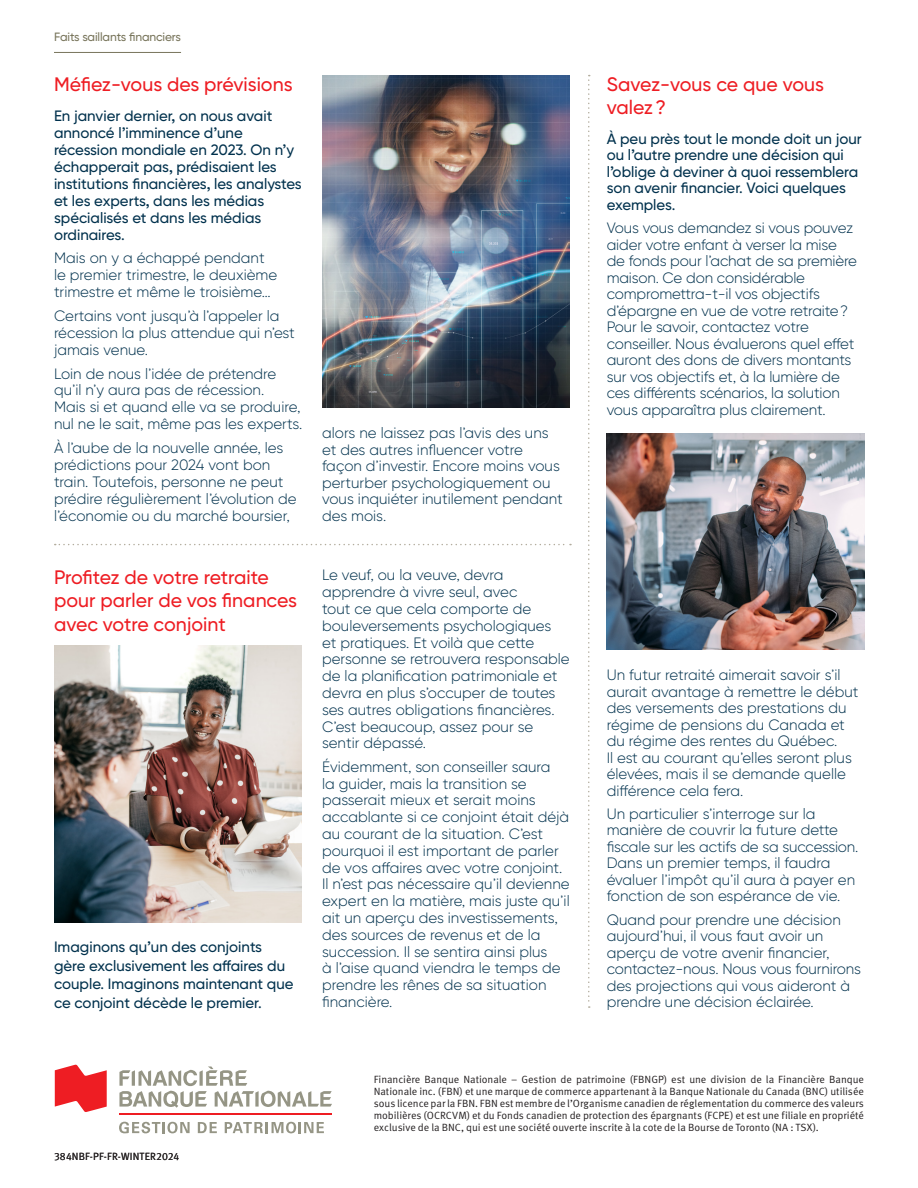
<style>
.page{position:relative;width:918px;height:1188px;background:#fff}
.page>*{position:absolute;margin:0;border:0;box-sizing:border-box;transform-origin:0 0}
.t1{font:500 19.5px/23.4px "Gilroy BN";color:#ee1d23}
.t2{font:300 15px/16.5px "Gilroy BN";color:#00314d}
.t3{font:500 15px/17px "Gilroy BN";color:#00314d}
.t4{font:500 12px "Gilroy BN";letter-spacing:-.01em;color:#78755b}
.t5{font:10.5px/12px "Meta Pro Norm";color:#231f20;text-align:justify}
.t6{font:10.5px "Meta Normal LF";letter-spacing:.01em;color:#231f20}
</style>
<div class="page">
<hr style="left:917px;top:0;width:1px;height:226px;background:#ee1d23">
<svg style="left:119px;top:1066px;width:213px;height:42px"></svg>
<svg style="left:55px;top:1065px;width:52px;height:47px"></svg>
<svg style="left:119px;top:1122px;width:71px;height:11px"></svg>
<svg style="left:198px;top:1122px;width:19px;height:11px"></svg>
<svg style="left:225px;top:1122px;width:99px;height:11px"></svg>
<hr style="left:119px;top:1114px;width:213px;height:1px;background:#ee1d23">
<hr style="left:54px;top:52px;width:127px;height:1px;background:#78755b">
<svg style="left:55px;top:544px;width:516px;height:1px"></svg>
<svg style="left:588px;top:75px;width:2px;height:933px"></svg>
<img style="left:322px;top:75px;width:248px;height:332px">
<img style="left:54px;top:646px;width:248px;height:276px">
<img style="left:607px;top:433px;width:258px;height:216px">
<p class="t4" style="left:54px;top:30px;width:129px">Faits saillants financiers</p>
<p class="t1" style="left:54px;top:72px;width:240px">Méfiez-vous des prévisions</p>
<p class="t3" style="left:54px;top:107px;width:249px">En janvier dernier, on nous avait annoncé l’imminence d’une récession mondiale en 2023. On n’y échapperait pas, prédisaient les institutions financières, les analystes et les experts, dans les médias spécialisés et dans les médias ordinaires.</p>
<p class="t2" style="left:54px;top:249px;width:225px;line-height:17px">Mais on y a échappé pendant le premier trimestre, le deuxième trimestre et même le troisième…</p>
<p class="t2" style="left:54px;top:307px;width:242px;line-height:17px">Certains vont jusqu’à l’appeler la récession la plus attendue qui n’est jamais venue.</p>
<p class="t2" style="left:54px;top:365px;width:250px;line-height:17px">Loin de nous l’idée de prétendre qu’il n’y aura pas de récession.<br>Mais si et quand elle va se produire, nul ne le sait, même pas les experts.</p>
<p class="t2" style="left:54px;top:439px;width:244px;line-height:17px">À l’aube de la nouvelle année, les prédictions pour 2024 vont bon train. Toutefois, personne ne peut prédire régulièrement l’évolution de l’économie ou du marché boursier,</p>
<p class="t1" style="left:54px;top:565px;width:245px">Profitez de votre retraite pour parler de vos finances avec votre conjoint</p>
<p class="t3" style="left:54px;top:938px;width:241px;line-height:18.5px">Imaginons qu’un des conjoints gère exclusivement les affaires du couple. Imaginons maintenant que ce conjoint décède le premier.</p>
<p class="t2" style="left:322px;top:425px;width:242px">alors ne laissez pas l’avis des uns et des autres influencer votre façon d’investir. Encore moins vous perturber psychologiquement ou vous inquiéter inutilement pendant des mois.</p>
<p class="t2" style="left:322px;top:567px;width:249px">Le veuf, ou la veuve, devra apprendre à vivre seul, avec<br>tout ce que cela comporte de bouleversements psychologiques<br>et pratiques. Et voilà que cette personne se retrouvera responsable de la planification patrimoniale et devra en plus s’occuper de toutes ses autres obligations financières.<br>C’est beaucoup, assez pour se sentir dépassé.</p>
<p class="t2" style="left:322px;top:758px;width:249px">Évidemment, son conseiller saura<br>la guider, mais la transition se passerait mieux et serait moins accablante si ce conjoint était déjà au courant de la situation. C’est pourquoi il est important de parler de vos affaires avec votre conjoint.<br>Il n’est pas nécessaire qu’il devienne expert en la matière, mais juste qu’il ait un aperçu des investissements, des sources de revenus et de la succession. Il se sentira ainsi plus<br>à l’aise quand viendra le temps de prendre les rênes de sa situation financière.</p>
<p class="t1" style="left:607px;top:72px;width:219px">Savez-vous ce que vous valez?</p>
<p class="t3" style="left:607px;top:130px;width:257px;line-height:16.5px">À peu près tout le monde doit un jour ou l’autre prendre une décision qui l’oblige à deviner à quoi ressemblera son avenir financier. Voici quelques exemples.</p>
<p class="t2" style="left:607px;top:220px;width:252px">Vous vous demandez si vous pouvez aider votre enfant à verser la mise de fonds pour l’achat de sa première maison. Ce don considérable compromettra-t-il vos objectifs d’épargne en vue de votre retraite?<br>Pour le savoir, contactez votre conseiller. Nous évaluerons quel effet auront des dons de divers montants sur vos objectifs et, à la lumière de ces différents scénarios, la solution vous apparaîtra plus clairement.</p>
<p class="t2" style="left:607px;top:666px;width:253px">Un futur retraité aimerait savoir s’il aurait avantage à remettre le début des versements des prestations du régime de pensions du Canada et du régime des rentes du Québec.<br>Il est au courant qu’elles seront plus élevées, mais il se demande quelle différence cela fera.</p>
<p class="t2" style="left:607px;top:805px;width:253px">Un particulier s’interroge sur la manière de couvrir la future dette fiscale sur les actifs de sa succession.<br>Dans un premier temps, il faudra évaluer l’impôt qu’il aura à payer en fonction de son espérance de vie.</p>
<p class="t2" style="left:607px;top:911px;width:256px">Quand pour prendre une décision aujourd’hui, il vous faut avoir un aperçu de votre avenir financier, contactez-nous. Nous vous fournirons des projections qui vous aideront à prendre une décision éclairée.</p>
<p class="t6" style="left:54px;top:1151px;width:127px">384NBF-PF-FR-WINTER2024</p>
<p class="t5" style="left:374px;top:1073px;width:492px">Financière Banque Nationale – Gestion de patrimoine (FBNGP) est une division de la Financière Banque Nationale inc. (FBN) et une marque de commerce appartenant à la Banque Nationale du Canada (BNC) utilisée sous licence par la FBN. FBN est membre de l’Organisme canadien de réglementation du commerce des valeurs mobilières (OCRCVM) et du Fonds canadien de protection des épargnants (FCPE) et est une filiale en propriété exclusive de la BNC, qui est une société ouverte inscrite à la cote de la Bourse de Toronto (NA : TSX).</p>
</div>
